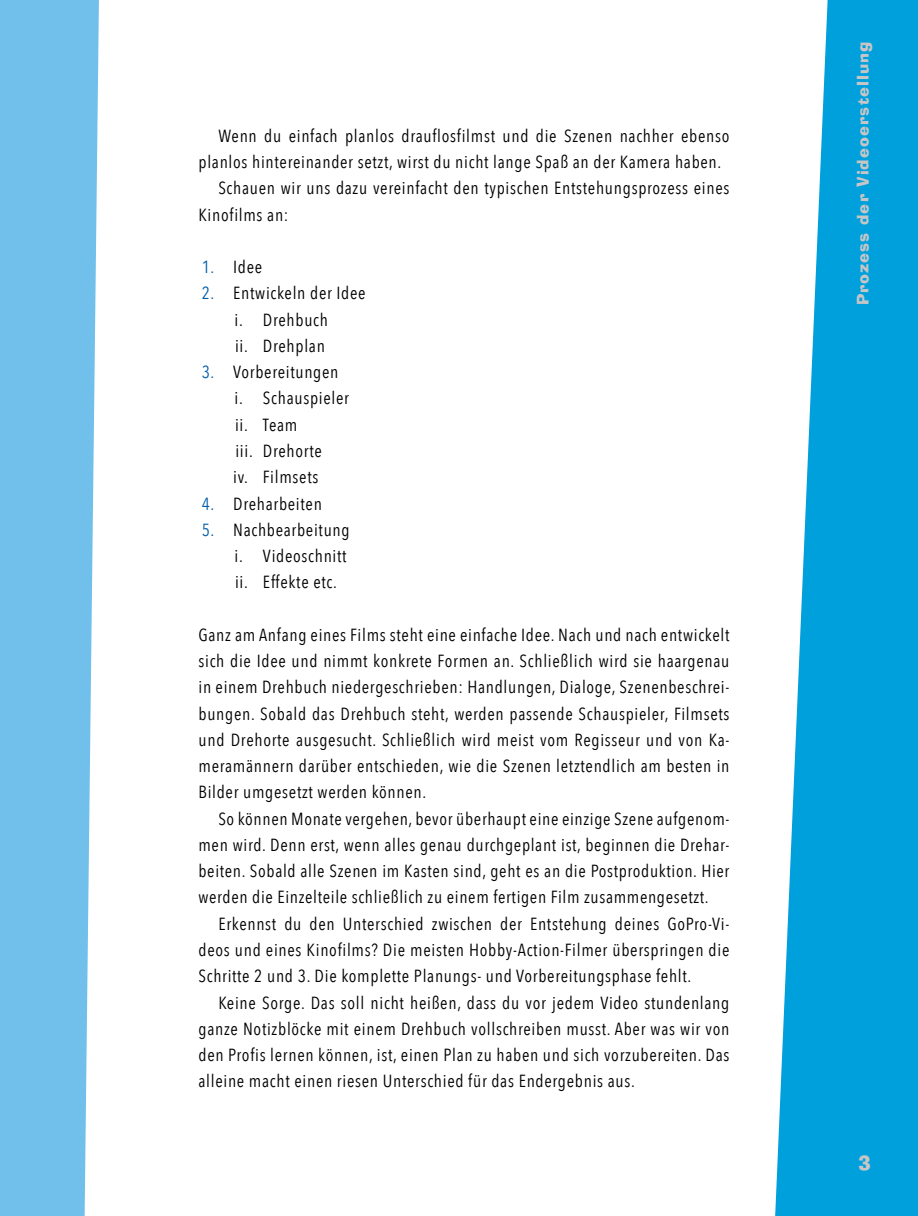
<style>
.page{position:relative;width:918px;height:1216px;background:#fff}
.page>*{position:absolute;margin:0;border:0;box-sizing:border-box;transform-origin:0 0}
.t1{font:19.25px "Ad Lib BT";color:#c6c6c6}
.t2{font:17.5px/26.2px "Avenir Next Condensed";letter-spacing:.04em;color:#000;text-align:justify}
.t3{font:15.75px "Ad Lib BT";letter-spacing:.07em;color:#c6c6c6}
.s1{color:#005da9}
</style>
<div class="page">
<svg style="left:775px;top:0;width:143px;height:1215px;fill:#00a0dc"></svg>
<div style="left:0;top:0;width:99px;height:1215px;background:#71c0ec"></div>
<p class="t2" style="left:218px;top:122px;width:512px">Wenn du einfach planlos drauflosfilmst und die Szenen nachher ebenso</p>
<p class="t2" style="left:198px;top:148px;width:524px">planlos hintereinander setzt, wirst du nicht lange Spaß an der Kamera haben.</p>
<p class="t2" style="left:218px;top:174px;width:512px">Schauen wir uns dazu vereinfacht den typischen Entstehungsprozess eines</p>
<p class="t2" style="left:198px;top:200px;width:91px">Kinofilms an:</p>
<p class="t2" style="left:202px;top:253px;width:62px"><span class="s1">1.</span> Idee</p>
<p class="t2" style="left:202px;top:279px;width:165px;text-align:center"><span class="s1">2.</span> Entwickeln der Idee i. Drehbuch<br>ii. Drehplan</p>
<p class="t2" style="left:233px;top:358px;width:117px;text-align:left;text-indent:-31px"><span class="s1">3.</span> Vorbereitungen i. Schauspieler ii. Team<br>iii. Drehorte<br>iv. Filmsets</p>
<p class="t2" style="left:202px;top:489px;width:122px"><span class="s1">4.</span> Dreharbeiten</p>
<p class="t2" style="left:235px;top:515px;width:117px;text-align:left;text-indent:-33px"><span class="s1">5.</span> Nachbearbeitung i. Videoschnitt ii. Effekte etc.</p>
<p class="t2" style="left:198px;top:620px;width:532px">Ganz am Anfang eines Films steht eine einfache Idee. Nach und nach entwickelt sich die Idee und nimmt konkrete Formen an. Schließlich wird sie haargenau in einem Drehbuch niedergeschrieben: Handlungen, Dialoge, Szenenbeschrei&shy;bungen. Sobald das Drehbuch steht, werden passende Schauspieler, Filmsets und Drehorte ausgesucht. Schließlich wird meist vom Regisseur und von Ka&shy;meramännern darüber entschieden, wie die Szenen letztendlich am besten in Bilder umgesetzt werden können.</p>
<p class="t2" style="left:198px;top:804px;width:532px;text-indent:20px">So können Monate vergehen, bevor überhaupt eine einzige Szene aufgenom&shy;men wird. Denn erst, wenn alles genau durchgeplant ist, beginnen die Drehar&shy;beiten. Sobald alle Szenen im Kasten sind, geht es an die Postproduktion. Hier werden die Einzelteile schließlich zu einem fertigen Film zusammengesetzt.</p>
<p class="t2" style="left:198px;top:909px;width:532px;text-indent:20px">Erkennst du den Unterschied zwischen der Entstehung deines GoPro-Vi&shy;deos und eines Kinofilms? Die meisten Hobby-Action-Filmer überspringen die Schritte 2 und 3. Die komplette Planungs- und Vorbereitungsphase fehlt.</p>
<p class="t2" style="left:198px;top:988px;width:532px;text-indent:20px">Keine Sorge. Das soll nicht heißen, dass du vor jedem Video stundenlang ganze Notizblöcke mit einem Drehbuch vollschreiben musst. Aber was wir von den Profis lernen können, ist, einen Plan zu haben und sich vorzubereiten. Das alleine macht einen riesen Unterschied für das Endergebnis aus.</p>
<p class="t3" style="left:853px;top:305px;width:265px;rotate:-90deg">Prozess der Videoerstellung</p>
<p class="t1" style="left:858px;top:1151px;width:15px">3</p>
</div>
